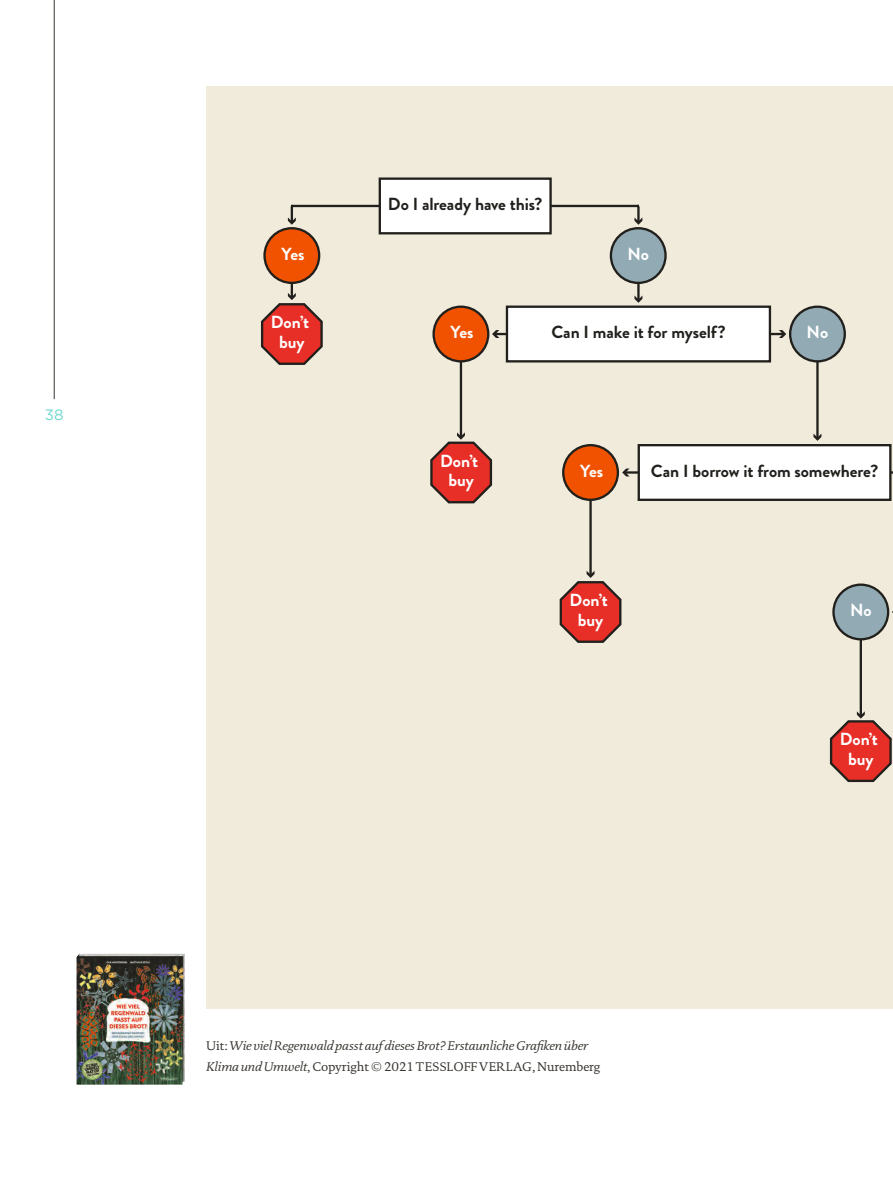
<style>
.page{position:relative;width:893px;height:1191px;background:#fff}
.page>*{position:absolute;margin:0;border:0;box-sizing:border-box;transform-origin:0 0}
.t1{font:700 17.55px "Brandon Grotesque";letter-spacing:-.005em;color:#21201c}
.t2{font:700 17.55px/19.8px "Brandon Grotesque";letter-spacing:-.005em;color:#fff;text-align:center}
.t3{font:15px "Gotham";color:#6cd7d0}
.t4{font:italic 12.75px/21px "DTL Documenta TOT";letter-spacing:-.01em;color:#38352f}
.s1{font-style:normal}
</style>
<div class="page">
<img style="left:77px;top:953px;width:108px;height:131px">
<div style="left:206px;top:86px;width:687px;height:922px;background:#f1ebdc"></div>
<hr style="left:625px;top:471px;width:268px;height:2px;background:#21201c">
<svg style="left:622px;top:468px;width:7px;height:8px"></svg>
<hr style="left:589px;top:500px;width:3px;height:75px;background:#21201c">
<hr style="left:460px;top:362px;width:2px;height:75px;background:#21201c">
<hr style="left:495px;top:333px;width:289px;height:2px;background:#21201c">
<svg style="left:492px;top:330px;width:7px;height:8px"></svg>
<svg style="left:779px;top:330px;width:7px;height:8px"></svg>
<svg style="left:288px;top:204px;width:354px;height:21px"></svg>
<svg style="left:634px;top:284px;width:8px;height:19px"></svg>
<svg style="left:261px;top:280px;width:62px;height:85px"></svg>
<div style="left:380px;top:179px;width:171px;height:54px;background:#fff"></div>
<div style="left:379px;top:177px;width:173px;height:57px;border:2px solid #21201c"></div>
<div style="left:507px;top:307px;width:263px;height:54px;background:#fff"></div>
<div style="left:506px;top:305px;width:265px;height:57px;border:2px solid #21201c"></div>
<div style="left:639px;top:445px;width:251px;height:55px;background:#fff"></div>
<div style="left:638px;top:444px;width:253px;height:57px;border:2px solid #21201c"></div>
<div style="left:265px;top:228px;width:54px;height:55px;background:#f05200;border-radius:50%"></div>
<div style="left:263px;top:227px;width:57px;height:57px;border:2px solid #21201c;border-radius:50%"></div>
<div style="left:611px;top:228px;width:54px;height:55px;background:#92aab4;border-radius:50%"></div>
<div style="left:610px;top:227px;width:57px;height:57px;border:2px solid #21201c;border-radius:50%"></div>
<svg style="left:430px;top:432px;width:63px;height:72px"></svg>
<hr style="left:816px;top:362px;width:3px;height:76px;background:#21201c">
<svg style="left:813px;top:433px;width:8px;height:8px"></svg>
<div style="left:434px;top:307px;width:54px;height:54px;background:#f05200;border-radius:50%"></div>
<div style="left:432px;top:305px;width:57px;height:57px;border:2px solid #21201c;border-radius:50%"></div>
<div style="left:790px;top:307px;width:55px;height:54px;background:#92aab4;border-radius:50%"></div>
<div style="left:789px;top:305px;width:57px;height:57px;border:2px solid #21201c;border-radius:50%"></div>
<svg style="left:559px;top:570px;width:63px;height:73px"></svg>
<div style="left:563px;top:445px;width:55px;height:55px;background:#f05200;border-radius:50%"></div>
<div style="left:562px;top:444px;width:57px;height:57px;border:2px solid #21201c;border-radius:50%"></div>
<hr style="left:860px;top:639px;width:2px;height:77px;background:#21201c">
<svg style="left:829px;top:711px;width:63px;height:72px"></svg>
<div style="left:833px;top:584px;width:55px;height:55px;background:#92aab4;border-radius:50%"></div>
<div style="left:832px;top:583px;width:57px;height:57px;border:2px solid #21201c;border-radius:50%"></div>
<hr style="left:54px;top:0;width:1px;height:399px;background:#38352f">
<p class="t3" style="left:45px;top:405px;width:20px">38</p>
<h1 class="t1" style="left:388px;top:192px;width:156px">Do I already have this?</h1>
<h1 class="t2" style="left:281px;top:244px;width:25px">Yes</h1>
<h1 class="t2" style="left:627px;top:244px;width:23px">No</h1>
<h1 class="t2" style="left:271px;top:312px;width:40px">Don’t buy</h1>
<h1 class="t2" style="left:450px;top:322px;width:25px">Yes</h1>
<h1 class="t2" style="left:806px;top:322px;width:23px">No</h1>
<h1 class="t1" style="left:551px;top:320px;width:176px">Can I make it for myself?</h1>
<h1 class="t2" style="left:440px;top:451px;width:40px">Don’t buy</h1>
<h1 class="t2" style="left:580px;top:461px;width:25px">Yes</h1>
<h1 class="t1" style="left:651px;top:458px;width:229px">Can I borrow it from somewhere?</h1>
<h1 class="t2" style="left:569px;top:590px;width:40px">Don’t buy</h1>
<h1 class="t2" style="left:850px;top:600px;width:23px">No</h1>
<h1 class="t2" style="left:840px;top:729px;width:40px">Don’t buy</h1>
<p class="t4" style="left:206px;top:1035px;width:396px"><span class="s1">Uit:</span> Wie viel Regenwald passt auf dieses Brot? Erstaunliche Grafiken über<br>Klima und Umwelt<span class="s1">, Copyright © 2021 TESSLOFF VERLAG, Nuremberg</span></p>
</div>
